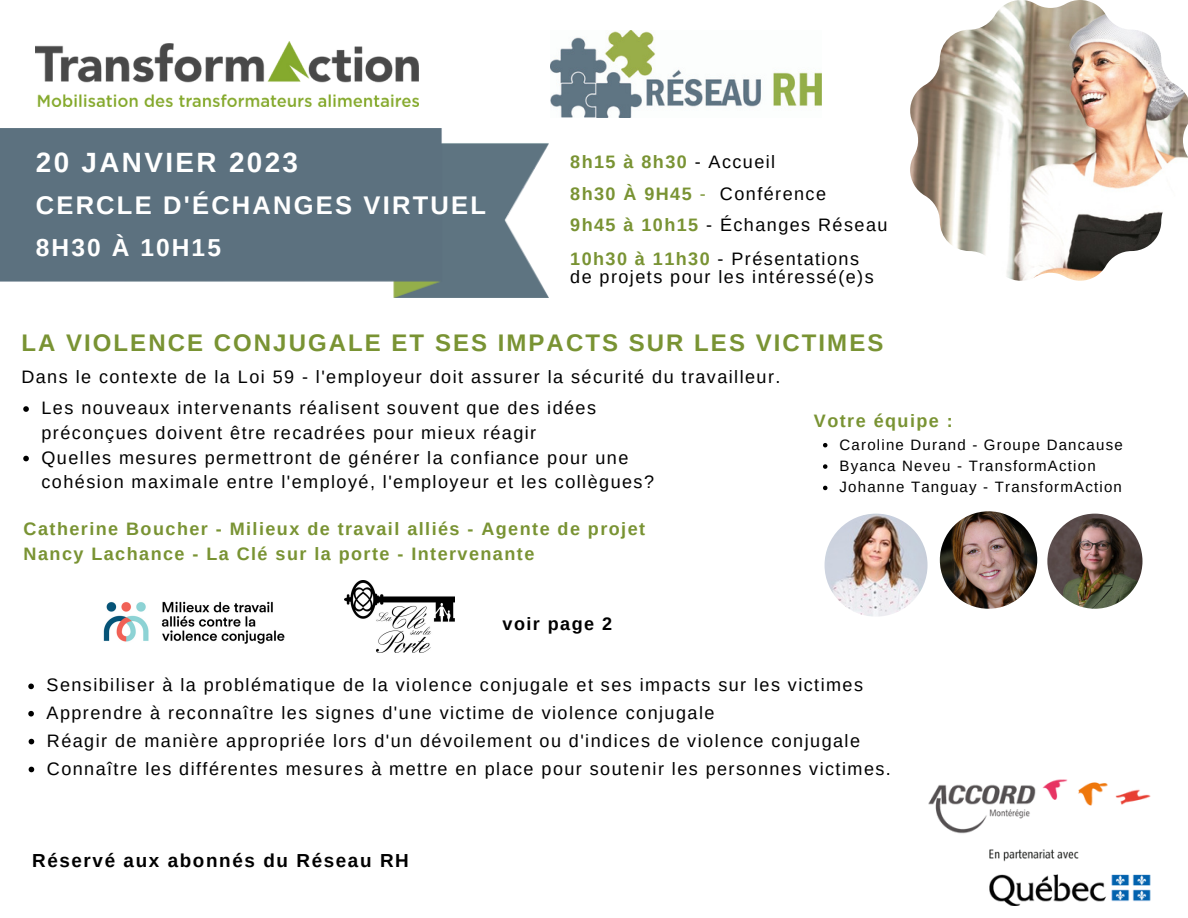
<style>
.page{position:relative;width:1188px;height:918px;background:#fff}
.page>*{position:absolute;margin:0;border:0;box-sizing:border-box;transform-origin:0 0}
.t1{font:700 27.9px "Arimo";letter-spacing:.085em;color:#fff}
.t2{font:700 25.5px "Arimo";letter-spacing:.085em;color:#fff}
.t3{font:700 24.6px "Arimo";letter-spacing:.085em;color:#fff}
.t4{font:700 24px "Arimo";letter-spacing:.085em;color:#799333}
.t5{font:700 18.9px "Arimo";letter-spacing:.085em;color:#000}
.t6{font:18px/24.8px "Arimo";letter-spacing:.08em;color:#000}
.t7{font:700 18px/24.8px "Arimo";letter-spacing:.08em;color:#799333}
.t8{font:700 18px "Arimo";letter-spacing:.08em;color:#000}
.t9{font:15px/21.3px "Arimo";letter-spacing:.08em;color:#000}
.s1{font-weight:700;color:#799333}
.s2{color:#799333}
</style>
<div class="page">
<img style="left:928px;top:779px;width:223px;height:126px">
<img style="left:910px;top:0;width:278px;height:281px">
<img style="left:36px;top:41px;width:382px;height:65px">
<img style="left:550px;top:31px;width:271px;height:86px">
<img style="left:0;top:128px;width:549px;height:170px">
<svg style="left:23px;top:406px;width:6px;height:6px"></svg>
<svg style="left:23px;top:456px;width:6px;height:5px"></svg>
<img style="left:103px;top:601px;width:182px;height:43px">
<img style="left:344px;top:581px;width:110px;height:72px">
<svg style="left:28px;top:684px;width:6px;height:5px"></svg>
<svg style="left:28px;top:711px;width:6px;height:6px"></svg>
<svg style="left:29px;top:739px;width:5px;height:5px"></svg>
<svg style="left:29px;top:767px;width:5px;height:5px"></svg>
<svg style="left:823px;top:443px;width:4px;height:4px"></svg>
<svg style="left:823px;top:464px;width:4px;height:5px"></svg>
<svg style="left:823px;top:486px;width:4px;height:4px"></svg>
<img style="left:825px;top:514px;width:103px;height:103px;border-radius:50%">
<img style="left:940px;top:511px;width:97px;height:98px;border-radius:50%">
<img style="left:1047px;top:514px;width:95px;height:95px;border-radius:50%">
<h1 class="t1" style="left:36px;top:147px;width:264px">20 JANVIER 2023</h1>
<p class="t6" style="left:570px;top:147px;width:319px;line-height:31.3px"><span class="s1">8h15 à 8h30</span> - Accueil<br><span class="s1">8h30 À 9H45</span> <span class="s2">-</span> Conférence<br><span class="s1">9h45 à 10h15</span> - Échanges Réseau</p>
<h2 class="t2" style="left:36px;top:191px;width:452px">CERCLE D'ÉCHANGES VIRTUEL</h2>
<h3 class="t3" style="left:36px;top:234px;width:187px">8H30 À 10H15</h3>
<p class="t6" style="left:570px;top:249px;width:305px;line-height:18px"><span class="s1">10h30 à 11h30</span> - Présentations de projets pour les intéressé(e)s</p>
<h3 class="t4" style="left:21px;top:329px;width:863px">LA VIOLENCE CONJUGALE ET SES IMPACTS SUR LES VICTIMES</h3>
<p class="t6" style="left:21px;top:364px;width:761px">Dans le contexte de la Loi 59 - l'employeur doit assurer la sécurité du travailleur.</p>
<p class="t6" style="left:42px;top:395px;width:614px">Les nouveaux intervenants réalisent souvent que des idées préconçues doivent être recadrées pour mieux réagir<br>Quelles mesures permettront de générer la confiance pour une cohésion maximale entre l'employé, l'employeur et les collègues?</p>
<p class="t7" style="left:24px;top:517px;width:623px">Catherine Boucher - Milieux de travail alliés - Agente de projet<br>Nancy Lachance - La Clé sur la porte - Intervenante</p>
<p class="t8" style="left:503px;top:614px;width:111px">voir page 2</p>
<p class="t7" style="left:814px;top:409px;width:140px">Votre équipe :</p>
<p class="t9" style="left:840px;top:434px;width:285px">Caroline Durand - Groupe Dancause<br>Byanca Neveu - TransformAction<br>Johanne Tanguay - TransformAction</p>
<p class="t6" style="left:47px;top:671px;width:846px;line-height:27.8px">Sensibiliser à la problématique de la violence conjugale et ses impacts sur les victimes Apprendre à reconnaître les signes d'une victime de violence conjugale<br>Réagir de manière appropriée lors d'un dévoilement ou d'indices de violence conjugale Connaître les différentes mesures à mettre en place pour soutenir les personnes victimes.</p>
<p class="t5" style="left:32px;top:850px;width:378px">Réservé aux abonnés du Réseau RH</p>
</div>
